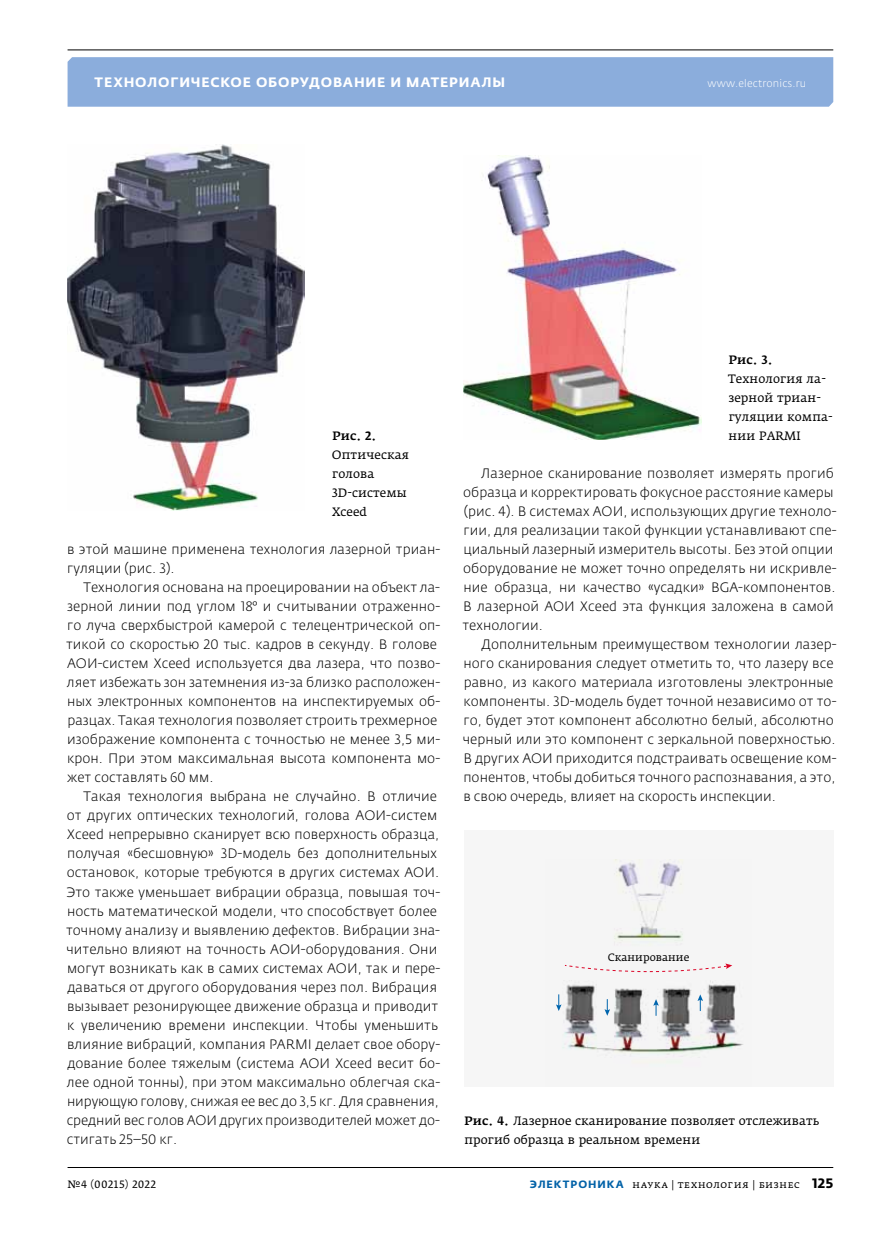
<style>
.page{position:relative;width:881px;height:1234px;background:#fff}
.page>*{position:absolute;margin:0;border:0;box-sizing:border-box;transform-origin:0 0}
.t1{font:300 13.5px/19px "Fedra Sans Pro";letter-spacing:.005em;color:#000}
.t2{font:700 13.5px "Fedra Sans Alt Pro";letter-spacing:.06em;color:#fff}
.t3{font:12px/19px "Fedra Serif A Pro";letter-spacing:.005em;color:#000}
.t4{font:500 12px "Fedra Serif A Pro";letter-spacing:.005em;color:#000}
.t5{font:10.5px "Fedra Serif A Pro";letter-spacing:.01em;color:#000}
.t6{font:300 10.5px "Fedra Sans Pro";letter-spacing:.015em;color:#fff}
.t7{font:10.5px "Fedra Serif A Pro";letter-spacing:.035em;color:#000}
.s1{font-weight:500}
.s2{font-family:"Fedra Sans Alt Pro";font-weight:700;color:#0061a7}
.s3{font-family:"Fedra Sans Pro";font-weight:700;font-size:13.5px}
</style>
<div class="page">
<div style="left:67px;top:57px;width:765px;height:50px;background:#8baddc"></div>
<hr style="left:67px;top:49px;width:765px;height:1px;background:#000">
<hr style="left:68px;top:1166px;width:764px;height:1px;background:#000">
<div style="left:464px;top:829px;width:368px;height:257px;background:#f6f6f6"></div>
<img style="left:558px;top:859px;width:185px;height:198px">
<svg style="left:564px;top:963px;width:168px;height:9px"></svg>
<svg style="left:556px;top:994px;width:5px;height:16px"></svg>
<svg style="left:604px;top:998px;width:5px;height:17px"></svg>
<svg style="left:697px;top:994px;width:5px;height:16px"></svg>
<svg style="left:653px;top:998px;width:5px;height:17px"></svg>
<img style="left:68px;top:145px;width:237px;height:365px">
<img style="left:464px;top:156px;width:237px;height:283px">
<p class="t2" style="left:95px;top:74px;width:412px">Технологическое оборудование и материалы</p>
<p class="t6" style="left:707px;top:77px;width:100px">www.electronics.ru</p>
<p class="t4" style="left:332px;top:428px;width:45px">Рис. 2.</p>
<p class="t3" style="left:332px;top:445px;width:79px">Оптическая голова<br>3D-системы<br>Xceed</p>
<p class="t1" style="left:67px;top:539px;width:374px">в этой машине применена технология лазерной триан&shy;гуляции (рис. 3).</p>
<p class="t1" style="left:66px;top:577px;width:375px;text-indent:17px">Технология основана на проецировании на объект ла&shy;зерной линии под углом 18° и считывании отраженно&shy;го луча сверхбыстрой камерой с телецентрической оп&shy;тикой со скоростью 20 тыс. кадров в секунду. В голове АОИ-систем Xceed используется два лазера, что позво&shy;ляет избежать зон затемнения из-за близко расположен&shy;ных электронных компонентов на инспектируемых об&shy;разцах. Такая технология позволяет строить трехмерное изображение компонента с точностью не менее 3,5 ми&shy;крон. При этом максимальная высота компонента мо&shy;жет составлять 60 мм.</p>
<p class="t1" style="left:66px;top:786px;width:375px;text-indent:18px">Такая технология выбрана не случайно. В отличие от других оптических технологий, голова АОИ-систем Xceed непрерывно сканирует всю поверхность образца, получая «бесшовную» 3D-модель без дополнительных остановок, которые требуются в других системах АОИ.<br>Это также уменьшает вибрации образца, повышая точ&shy;ность математической модели, что способствует более точному анализу и выявлению дефектов. Вибрации зна&shy;чительно влияют на точность АОИ-оборудования. Они могут возникать как в самих системах АОИ, так и пере&shy;даваться от другого оборудования через пол. Вибрация вызывает резонирующее движение образца и приводит к увеличению времени инспекции. Чтобы уменьшить влияние вибраций, компания PARMI делает свое обору&shy;дование более тяжелым (система АОИ Xceed весит бо&shy;лее одной тонны), при этом максимально облегчая ска&shy;нирующую голову, снижая ее вес до 3,5 кг. Для сравнения, средний вес голов АОИ других производителей может до&shy;стигать 25–50 кг.</p>
<p class="t4" style="left:728px;top:352px;width:45px">Рис. 3.</p>
<p class="t3" style="left:728px;top:369px;width:106px">Технология ла‑ зерной триан‑ гуляции компа‑ нии PARMI</p>
<p class="t1" style="left:462px;top:463px;width:375px;text-indent:19px">Лазерное сканирование позволяет измерять прогиб образца и корректировать фокусное расстояние камеры (рис. 4). В системах АОИ, использующих другие техноло&shy;гии, для реализации такой функции устанавливают спе&shy;циальный лазерный измеритель высоты. Без этой опции оборудование не может точно определять ни искривле&shy;ние образца, ни качество «усадки» BGA-компонентов.<br>В лазерной АОИ Xceed эта функция заложена в самой технологии.</p>
<p class="t1" style="left:462px;top:634px;width:375px;text-indent:19px">Дополнительным преимуществом технологии лазер&shy;ного сканирования следует отметить то, что лазеру все равно, из какого материала изготовлены электронные компоненты. 3D-модель будет точной независимо от то&shy;го, будет этот компонент абсолютно белый, абсолютно черный или это компонент с зеркальной поверхностью.<br>В других АОИ приходится подстраивать освещение ком&shy;понентов, чтобы добиться точного распознавания, а это, в свою очередь, влияет на скорость инспекции.</p>
<p class="t5" style="left:607px;top:950px;width:83px">Сканирование</p>
<p class="t3" style="left:464px;top:1110px;width:356px"><span class="s1">Рис. 4.</span> Лазерное сканирование позволяет отслеживать прогиб образца в реальном времени</p>
<p class="t7" style="left:67px;top:1177px;width:90px">№4 (00215) 2022</p>
<p class="t5" style="left:529px;top:1177px;width:305px"><span class="s2">ЭЛЕКТРОНИКА</span> наука | технология | бизнес <span class="s3">125</span></p>
</div>
